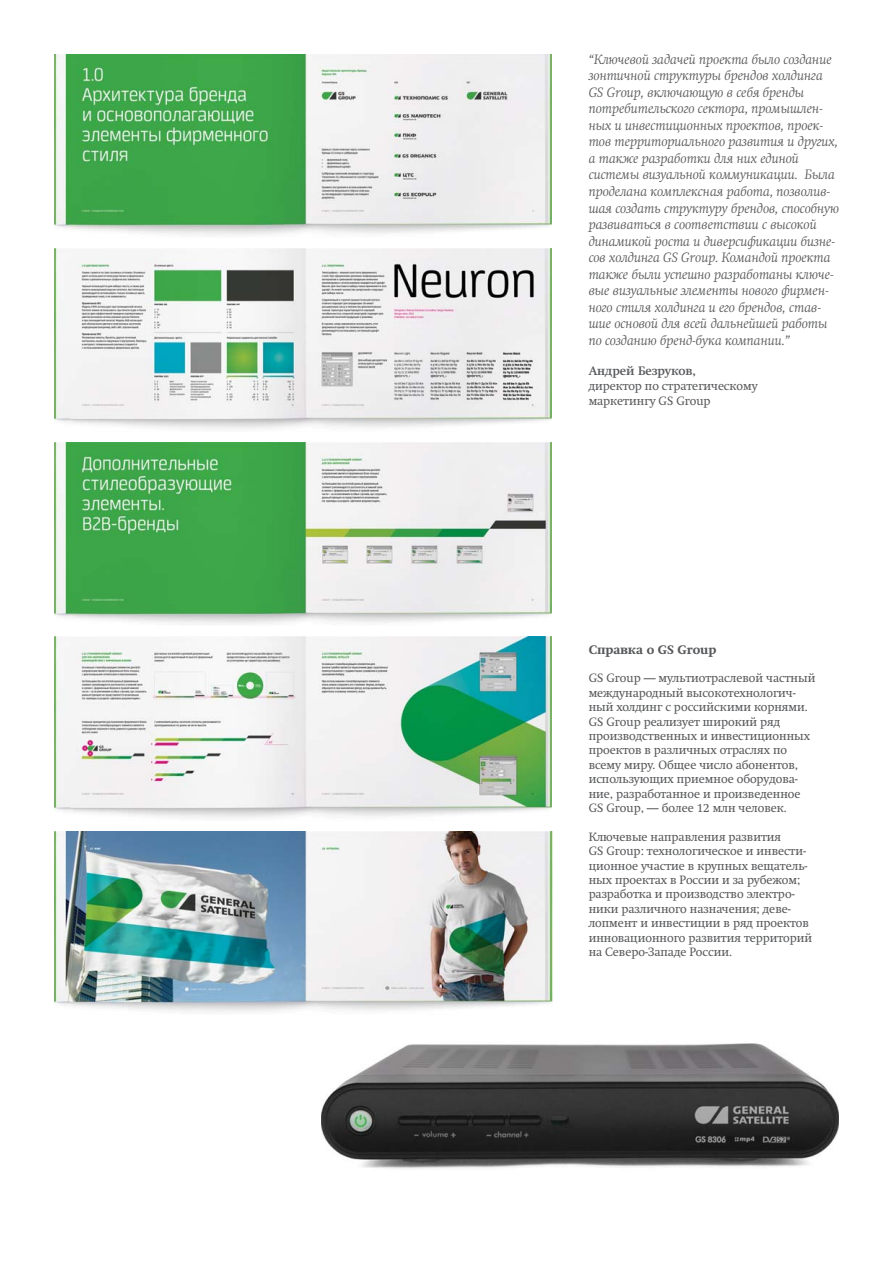
<style>
.page{position:relative;width:893px;height:1263px;background:#fff}
.page>*{position:absolute;margin:0;border:0;box-sizing:border-box;transform-origin:0 0}
.t1{font:italic 300 13.5px/16.5px "Swift";color:#58595b}
.t2{font:12px/14.4px "Swift";color:#58595b}
.t3{font:800 12px "Swift";color:#58595b}
.t4{font:700 12px "Swift";color:#58595b}
</style>
<div class="page">
<img style="left:54px;top:248px;width:498px;height:182px">
<img style="left:54px;top:54px;width:498px;height:182px">
<img style="left:54px;top:637px;width:498px;height:182px">
<img style="left:54px;top:443px;width:498px;height:182px">
<img style="left:54px;top:831px;width:498px;height:182px">
<img style="left:321px;top:1043px;width:518px;height:126px">
<p class="t1" style="left:589px;top:52px;width:252px">“Ключевой задачей проекта было создание зонтичной структуры брендов холдинга GS Group, включающую в себя бренды потребительского сектора, промышлен&shy;ных и инвестиционных проектов, проек&shy;тов территориального развития и других, а также разработки для них единой системы визуальной коммуникации. Была проделана комплексная работа, позволив&shy;шая создать структуру брендов, способную развиваться в соответствии с высокой динамикой роста и диверсификации бизне&shy;сов холдинга GS Group. Командой проекта также были успешно разработаны ключе&shy;вые визуальные элементы нового фирмен&shy;ного стиля холдинга и его брендов, став&shy;шие основой для всей дальнейшей работы по созданию бренд-бука компании.”</p>
<p class="t4" style="left:589px;top:364px;width:109px">Андрей Безруков,</p>
<p class="t2" style="left:589px;top:378px;width:171px;line-height:15px">директор по стратегическому маркетингу GS Group</p>
<p class="t3" style="left:589px;top:644px;width:129px">Справка о GS Group</p>
<p class="t2" style="left:589px;top:672px;width:228px">GS Group — мультиотраслевой частный международный высокотехнологич&shy;ный холдинг с российскими корнями.<br>GS Group реализует широкий ряд производственных и инвестиционных проектов в различных отраслях по всему миру. Общее число абонентов, использующих приемное оборудова&shy;ние, разработанное и произведенное GS Group, — более 12 млн человек.</p>
<p class="t2" style="left:589px;top:830px;width:225px">Ключевые направления развития<br>GS Group: технологическое и инвести&shy;ционное участие в крупных вещатель&shy;ных проектах в России и за рубежом; разработка и производство электро&shy;ники различного назначения; деве&shy;лопмент и инвестиции в ряд проектов инновационного развития территорий на Северо-Западе России.</p>
</div>
